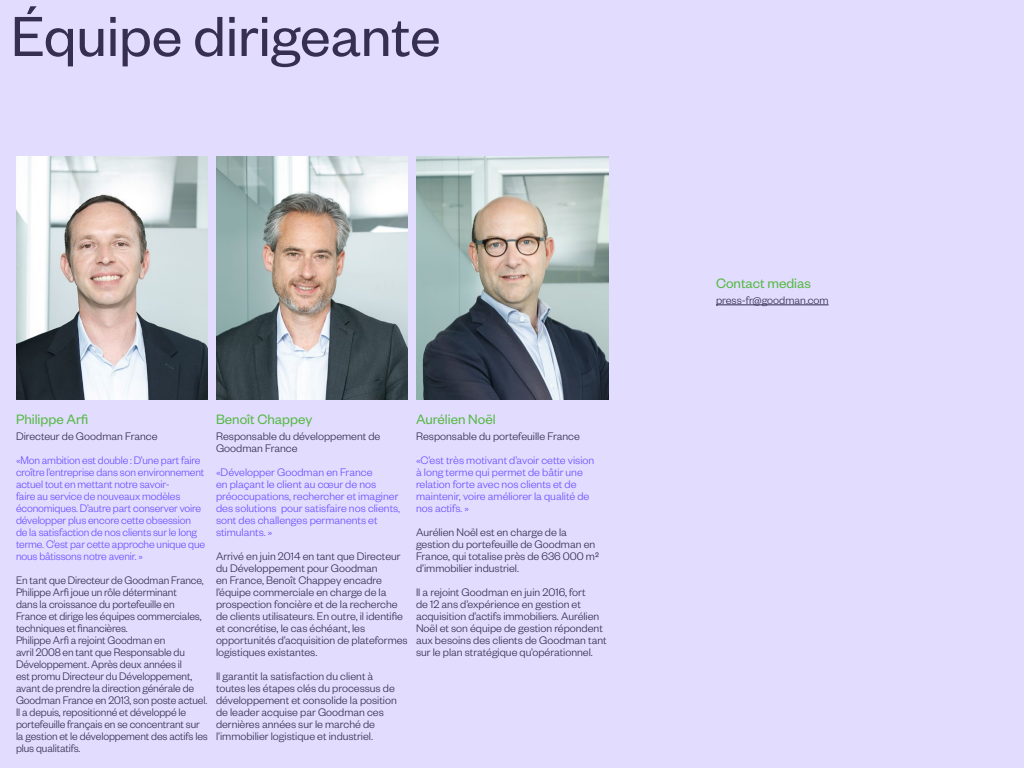
<style>
.page{position:relative;width:1024px;height:768px;background:#e2dcff}
.page>*{position:absolute;margin:0;border:0;box-sizing:border-box;transform-origin:0 0}
.t1{font:62px "Founders Grotesk";color:#362f51}
.t2{font:15px "Founders Grotesk";color:#58b946}
.t3{font:300 12px/12px "Founders Grotesk";color:#362f51}
.t4{font:300 12px/12px "Founders Grotesk";letter-spacing:-.005em;color:#6e50ff}
</style>
<div class="page">
<hr style="left:716px;top:305px;width:113px;height:1px;background:#362f51">
<img style="left:16px;top:156px;width:192px;height:244px">
<img style="left:216px;top:156px;width:192px;height:244px">
<img style="left:416px;top:156px;width:192px;height:244px">
<h1 class="t1" style="left:11px;top:-2px;width:431px">Équipe dirigeante</h1>
<p class="t2" style="left:16px;top:410px;width:74px">Philippe Arfi</p>
<p class="t3" style="left:16px;top:430px;width:143px">Directeur de Goodman France</p>
<p class="t4" style="left:16px;top:454px;width:191px">«Mon ambition est double : D’une part faire croître l’entreprise dans son environnement actuel tout en mettant notre savoir-<br>faire au service de nouveaux modèles économiques. D’autre part conserver voire développer plus encore cette obsession de la satisfaction de nos clients sur le long terme. C’est par cette approche unique que nous bâtissons notre avenir. »</p>
<p class="t3" style="left:16px;top:574px;width:193px">En tant que Directeur de Goodman France, Philippe Arfi joue un rôle déterminant<br>dans la croissance du portefeuille en France et dirige les équipes commerciales, techniques et financières.<br>Philippe Arfi a rejoint Goodman en<br>avril 2008 en tant que Responsable du Développement. Après deux années il<br>est promu Directeur du Développement, avant de prendre la direction générale de Goodman France en 2013, son poste actuel.<br>Il a depuis, repositionné et développé le portefeuille français en se concentrant sur la gestion et le développement des actifs les plus qualitatifs.</p>
<p class="t2" style="left:216px;top:410px;width:98px">Benoît Chappey</p>
<p class="t3" style="left:216px;top:430px;width:166px">Responsable du développement de<br>Goodman France</p>
<p class="t4" style="left:216px;top:466px;width:186px">«Développer Goodman en France<br>en plaçant le client au cœur de nos préoccupations, rechercher et imaginer des solutions pour satisfaire nos clients, sont des challenges permanents et stimulants. »</p>
<p class="t3" style="left:216px;top:550px;width:193px">Arrivé en juin 2014 en tant que Directeur du Développement pour Goodman<br>en France, Benoît Chappey encadre l’équipe commerciale en charge de la prospection foncière et de la recherche de clients utilisateurs. En outre, il identifie et concrétise, le cas échéant, les opportunités d’acquisition de plateformes logistiques existantes.</p>
<p class="t3" style="left:216px;top:670px;width:182px">Il garantit la satisfaction du client à toutes les étapes clés du processus de développement et consolide la position de leader acquise par Goodman ces dernières années sur le marché de l’immobilier logistique et industriel.</p>
<p class="t2" style="left:416px;top:410px;width:81px">Aurélien Noël</p>
<p class="t3" style="left:416px;top:430px;width:165px">Responsable du portefeuille France</p>
<p class="t4" style="left:416px;top:454px;width:180px">«C’est très motivant d’avoir cette vision à long terme qui permet de bâtir une relation forte avec nos clients et de maintenir, voire améliorer la qualité de nos actifs. »</p>
<p class="t3" style="left:416px;top:526px;width:185px">Aurélien Noël est en charge de la gestion du portefeuille de Goodman en France, qui totalise près de 636 000 m² d’immobilier industriel.</p>
<p class="t3" style="left:416px;top:586px;width:192px">Il a rejoint Goodman en juin 2016, fort<br>de 12 ans d’expérience en gestion et acquisition d’actifs immobiliers. Aurélien Noël et son équipe de gestion répondent aux besoins des clients de Goodman tant sur le plan stratégique qu’opérationnel.</p>
<p class="t2" style="left:716px;top:274px;width:97px">Contact medias</p>
<p class="t3" style="left:716px;top:294px;width:114px">press-fr@goodman.com</p>
</div>
